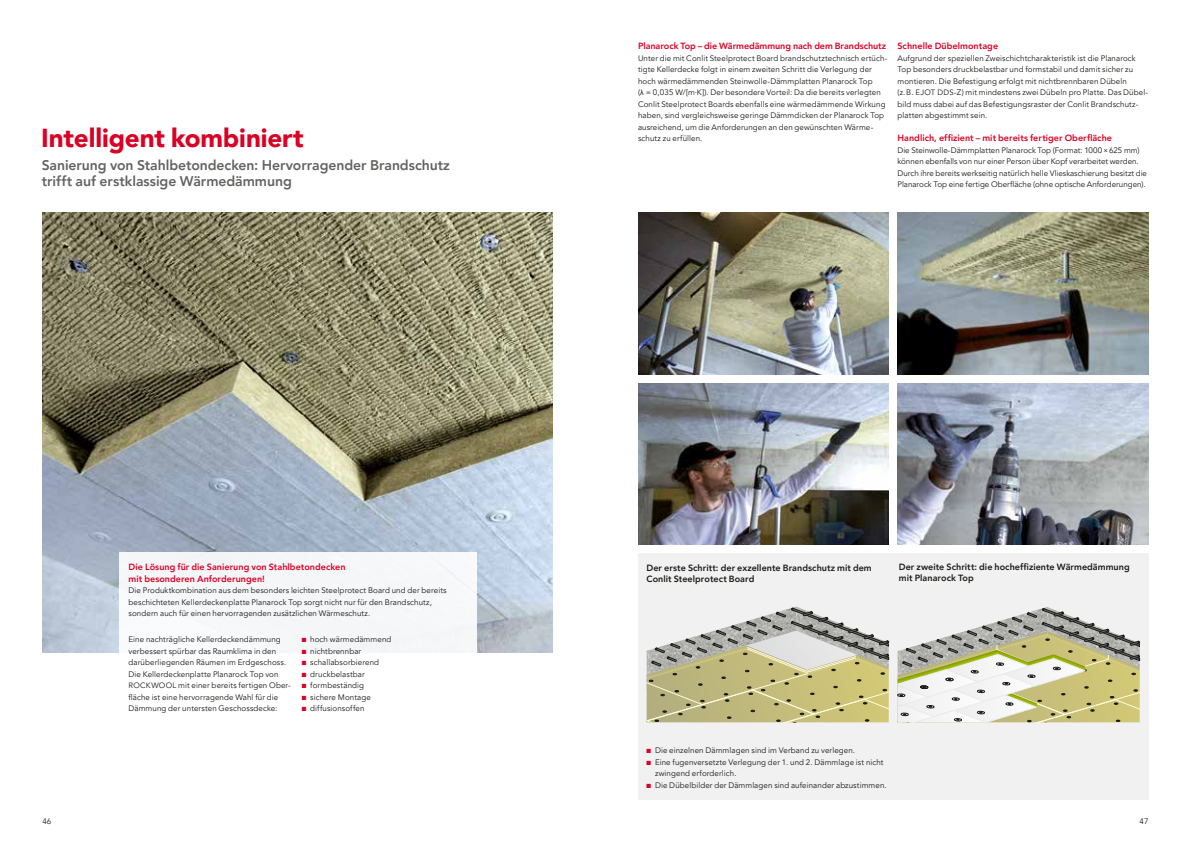
<style>
.page{position:relative;width:1191px;height:842px;background:#fff}
.page>*{position:absolute;margin:0;border:0;box-sizing:border-box;transform-origin:0 0}
.t1{font:900 26px "Avenir LT Pro";letter-spacing:-.005em;color:#db0124}
.t2{font:800 14px/16px "Avenir LT Pro";letter-spacing:-.005em;color:#636362}
.t3{font:800 9px/11.5px "Avenir LT Pro";letter-spacing:.005em;color:#db0124}
.t4{font:800 9px/11.5px "Avenir LT Pro";letter-spacing:.005em;color:#1a1a18}
.t5{font:8px/11.5px "Avenir LT Pro";letter-spacing:.01em;color:#1a1a18}
.s1{font-size:7.8px}
.s2{color:#db0124}
.s3{font-family:"Arial Unicode MS";font-size:7.3px}
</style>
<div class="page">
<img style="left:43px;top:213px;width:510px;height:440px">
<div style="left:119px;top:553px;width:357px;height:289px;background:#fff"></div>
<img style="left:638px;top:213px;width:251px;height:161px">
<img style="left:897px;top:213px;width:251px;height:161px">
<div style="left:638px;top:553px;width:510px;height:246px;background:#f1f1f1"></div>
<svg style="left:646px;top:608px;width:243px;height:114px"></svg>
<svg style="left:897px;top:608px;width:243px;height:115px"></svg>
<img style="left:638px;top:383px;width:251px;height:161px">
<img style="left:897px;top:383px;width:251px;height:161px">
<h1 class="t1" style="left:41px;top:122px;width:264px">Intelligent kombiniert</h1>
<h2 class="t2" style="left:42px;top:158px;width:410px">Sanierung von Stahlbetondecken: Hervorragender Brandschutz trifft auf erstklassige Wärmedämmung</h2>
<p class="t3" style="left:129px;top:561px;width:218px">Die Lösung für die Sanierung von Stahlbetondecken mit besonderen Anforderungen!</p>
<p class="t5" style="left:129px;top:585px;width:320px">Die Produktkombination aus dem besonders leichten Steelprotect Board und der bereits beschichteten Kellerdeckenplatte Planarock Top sorgt nicht nur für den Brandschutz, sondern auch für einen hervorragenden zusätzlichen Wärmeschutz.</p>
<p class="t5" style="left:129px;top:634px;width:164px">Eine nachträgliche Kellerdeckendämmung verbessert spürbar das Raumklima in den darüberliegenden Räumen im Erdgeschoss.<br>Die Kellerdeckenplatte Planarock Top von <span class="s1">ROCKWOOL</span> mit einer bereits fertigen Ober&shy;fläche ist eine hervorragende Wahl für die Dämmung der untersten Geschossdecke:</p>
<p class="t5" style="left:302px;top:634px;width:91px"><span class="s2">■</span> hoch wärmedämmend</p>
<p class="t5" style="left:302px;top:645px;width:61px"><span class="s2">■</span> nichtbrennbar</p>
<p class="t5" style="left:302px;top:657px;width:79px"><span class="s2">■</span> schallabsorbierend</p>
<p class="t5" style="left:302px;top:668px;width:65px"><span class="s2">■</span> druckbelastbar</p>
<p class="t5" style="left:302px;top:680px;width:64px"><span class="s2">■</span> formbeständig</p>
<p class="t5" style="left:302px;top:691px;width:71px"><span class="s2">■</span> sichere Montage</p>
<p class="t5" style="left:302px;top:703px;width:64px"><span class="s2">■</span> diffusionsoffen</p>
<p class="t3" style="left:638px;top:41px;width:250px">Planarock Top – die Wärmedämmung nach dem Brandschutz</p>
<p class="t5" style="left:638px;top:52px;width:251px">Unter die mit Conlit Steelprotect Board brandschutztechnisch ertüch&shy;tigte Kellerdecke folgt in einem zweiten Schritt die Verlegung der hoch wärmedämmenden Steinwolle-Dämmplatten Planarock Top<br>(<span class="s3">λ</span> = 0,035 W/[m·K]). Der besondere Vorteil: Da die bereits verlegten Conlit Steelprotect Boards ebenfalls eine wärmedämmende Wirkung haben, sind vergleichsweise geringe Dämmdicken der Planarock Top ausreichend, um die Anforderungen an den gewünschten Wärme&shy;schutz zu erfüllen.</p>
<p class="t3" style="left:897px;top:41px;width:102px">Schnelle Dübelmontage</p>
<p class="t5" style="left:897px;top:52px;width:252px">Aufgrund der speziellen Zweischichtcharakteristik ist die Planarock Top besonders druckbelastbar und formstabil und damit sicher zu montieren. Die Befestigung erfolgt mit nichtbrennbaren Dübeln<br>(z.B. <span class="s1">EJOT DDS</span>-Z) mit mindestens zwei Dübeln pro Platte. Das Dübel&shy;bild muss dabei auf das Befestigungsraster der Conlit Brandschutz&shy;platten abgestimmt sein.</p>
<p class="t3" style="left:897px;top:133px;width:216px">Handlich, effizient – mit bereits fertiger Oberfläche</p>
<p class="t5" style="left:897px;top:144px;width:251px">Die Steinwolle-Dämmplatten Planarock Top (Format: 1000×625 mm) können ebenfalls von nur einer Person über Kopf verarbeitet werden.<br>Durch ihre bereits werkseitig natürlich helle Vlieskaschierung besitzt die Planarock Top eine fertige Oberfläche (ohne optische Anforderungen).</p>
<p class="t4" style="left:646px;top:562px;width:227px">Der erste Schritt: der exzellente Brandschutz mit dem<br>Conlit Steelprotect Board</p>
<p class="t4" style="left:899px;top:561px;width:232px">Der zweite Schritt: die hocheffiziente Wärmedämmung mit Planarock Top</p>
<p class="t5" style="left:646px;top:745px;width:210px"><span class="s2">■</span> Die einzelnen Dämmlagen sind im Verband zu verlegen.</p>
<p class="t5" style="left:655px;top:756px;width:230px;text-indent:-9px"><span class="s2">■</span> Eine fugenversetzte Verlegung der 1. und 2. Dämmlage ist nicht zwingend erforderlich.</p>
<p class="t5" style="left:646px;top:779px;width:242px"><span class="s2">■</span> Die Dübelbilder der Dämmlagen sind aufeinander abzustimmen.</p>
<p class="t5" style="left:43px;top:815px;width:10px">46</p>
<p class="t5" style="left:1139px;top:815px;width:10px">47</p>
</div>
